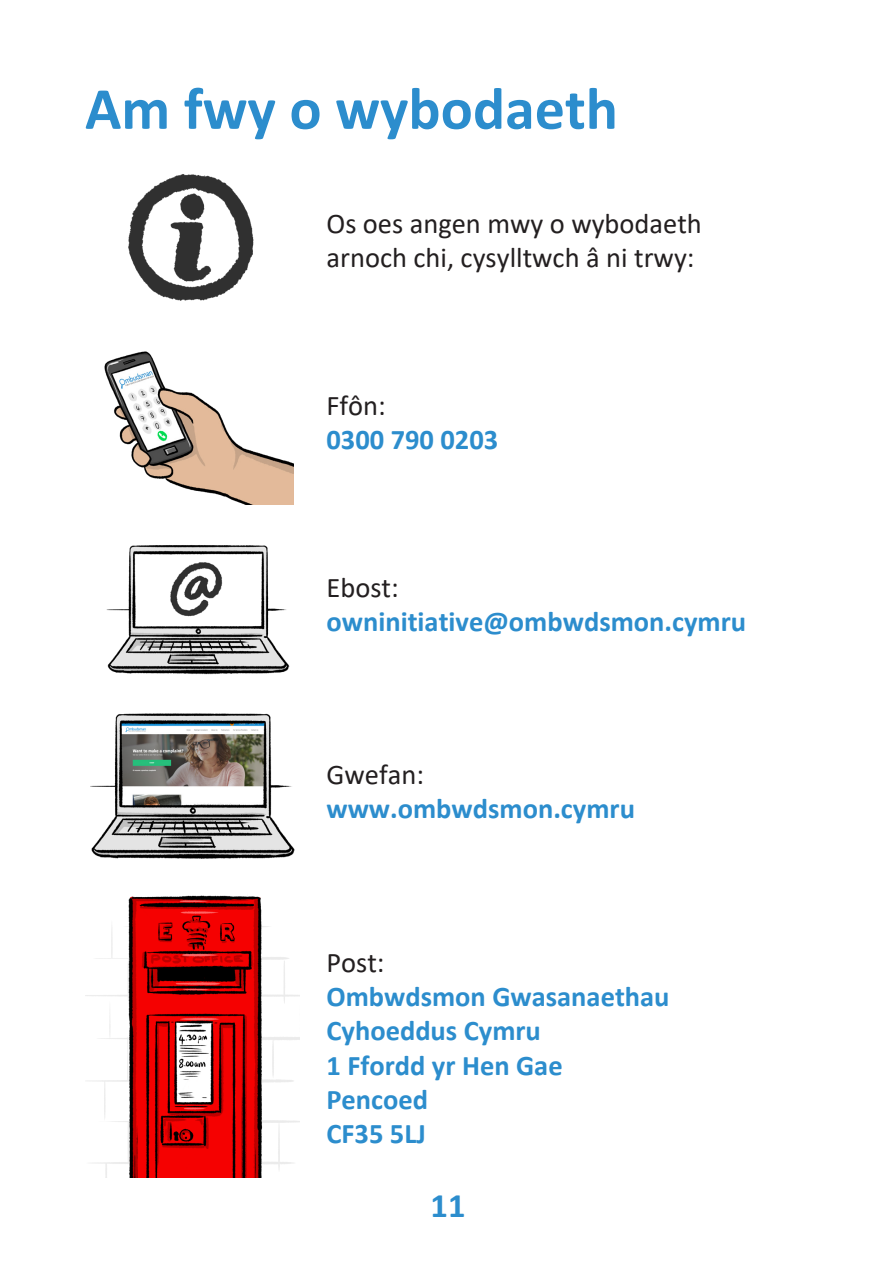
<style>
.page{position:relative;width:893px;height:1263px;background:#fff}
.page>*{position:absolute;margin:0;border:0;box-sizing:border-box;transform-origin:0 0}
.t1{font:700 60px "Calibri";color:#2c8dcd}
.t2{font:700 34.5px "Calibri";color:#2c8dcd}
.t3{font:700 28.5px/34.2px "Calibri";color:#2c8dcd}
.t4{font:28.5px/34.2px "Calibri";color:#231f20}
.t5{font:700 28.5px/34px "Calibri";color:#2c8dcd}
.s1{font-weight:400;color:#231f20}
</style>
<div class="page">
<img style="left:128px;top:174px;width:126px;height:127px">
<img style="left:104px;top:351px;width:189px;height:154px">
<img style="left:106px;top:545px;width:184px;height:130px">
<img style="left:90px;top:713px;width:205px;height:146px">
<img style="left:85px;top:895px;width:214px;height:283px">
<p class="t1" style="left:85px;top:66px;width:534px">Am fwy o wybodaeth</p>
<p class="t4" style="left:326px;top:206px;width:377px">Os oes angen mwy o wybodaeth arnoch chi, cysylltwch â ni trwy:</p>
<p class="t5" style="left:326px;top:388px;width:173px"><span class="s1">Ffôn:<br></span>0300 790 0203</p>
<p class="t3" style="left:326px;top:570px;width:421px"><span class="s1">Ebost: </span>owninitiative@ombwdsmon.cymru</p>
<p class="t3" style="left:326px;top:757px;width:310px"><span class="s1">Gwefan: </span>www.ombwdsmon.cymru</p>
<p class="t3" style="left:326px;top:945px;width:345px"><span class="s1">Post:<br></span>Ombwdsmon Gwasanaethau<br>Cyhoeddus Cymru<br>1 Ffordd yr Hen Gae<br>Pencoed<br>CF35 5LJ</p>
<p class="t2" style="left:431px;top:1181px;width:36px">11</p>
</div>
